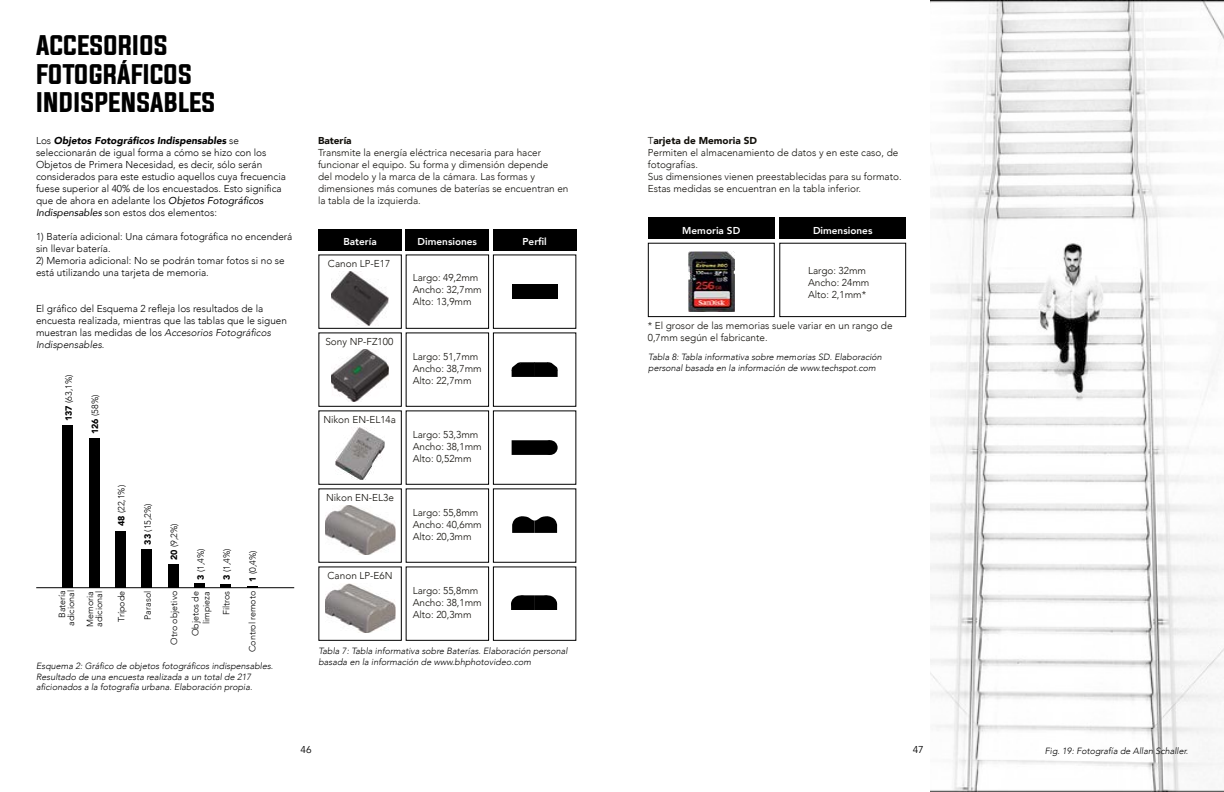
<style>
.page{position:relative;width:1224px;height:792px;background:#fff}
.page>*{position:absolute;margin:0;border:0;box-sizing:border-box;transform-origin:0 0}
.t1{font:24px/28.8px "Evogria";color:#000}
.t2{font:300 10px/12px "Avenir";color:#12100b}
.t3{font:300 10px/12px "Avenir";color:#000}
.t4{font:800 10px "Avenir";color:#fff}
.t5{font:900 10px "Avenir";color:#12100b}
.t6{font:10px "Avenir";color:#000}
.t7{font:italic 300 9px/10.8px "Avenir";color:#000}
.t8{font:300 9px/9px "Avenir";color:#000;text-align:right}
.s1{font-weight:900;font-style:italic}
.s2{font-weight:400;font-style:italic}
.s3{font-style:italic}
.s4{font-weight:900}
</style>
<div class="page">
<div style="left:63px;top:425px;width:10px;height:163px;background:#000"></div>
<div style="left:89px;top:439px;width:10px;height:149px;background:#000"></div>
<div style="left:116px;top:531px;width:10px;height:57px;background:#000"></div>
<div style="left:142px;top:549px;width:10px;height:39px;background:#000"></div>
<div style="left:168px;top:564px;width:10px;height:24px;background:#000"></div>
<hr style="left:221px;top:584px;width:10px;height:4px;background:#000">
<hr style="left:36px;top:587px;width:258px;height:1px;background:#000">
<hr style="left:195px;top:584px;width:10px;height:4px;background:#000">
<img style="left:930px;top:0;width:294px;height:792px">
<div style="left:648px;top:217px;width:127px;height:22px;background:#000"></div>
<div style="left:779px;top:217px;width:127px;height:22px;background:#000"></div>
<div style="left:779px;top:243px;width:127px;height:74px;border:1px solid #000"></div>
<div style="left:648px;top:243px;width:127px;height:74px;border:1px solid #000"></div>
<img style="left:689px;top:252px;width:45px;height:60px">
<div style="left:493px;top:229px;width:83px;height:22px;background:#000"></div>
<div style="left:318px;top:229px;width:84px;height:22px;background:#000"></div>
<div style="left:493px;top:254px;width:83px;height:75px;border:1px solid #000"></div>
<div style="left:406px;top:229px;width:83px;height:22px;background:#000"></div>
<div style="left:406px;top:254px;width:83px;height:75px;border:1px solid #000"></div>
<div style="left:318px;top:254px;width:84px;height:75px;border:1px solid #000"></div>
<img style="left:331px;top:271px;width:57px;height:55px">
<div style="left:512px;top:284px;width:46px;height:15px;background:#000"></div>
<div style="left:493px;top:332px;width:83px;height:75px;border:1px solid #000"></div>
<div style="left:406px;top:332px;width:83px;height:75px;border:1px solid #000"></div>
<div style="left:318px;top:332px;width:84px;height:75px;border:1px solid #000"></div>
<img style="left:331px;top:349px;width:57px;height:52px">
<svg style="left:511px;top:362px;width:47px;height:15px"></svg>
<svg style="left:512px;top:440px;width:36px;height:15px"></svg>
<div style="left:543px;top:440px;width:15px;height:15px;background:#000;border-radius:50%"></div>
<div style="left:493px;top:410px;width:83px;height:75px;border:1px solid #000"></div>
<div style="left:406px;top:410px;width:83px;height:75px;border:1px solid #000"></div>
<div style="left:318px;top:410px;width:84px;height:75px;border:1px solid #000"></div>
<img style="left:335px;top:427px;width:50px;height:52px">
<div style="left:493px;top:488px;width:83px;height:75px;border:1px solid #000"></div>
<div style="left:406px;top:488px;width:83px;height:75px;border:1px solid #000"></div>
<div style="left:318px;top:488px;width:84px;height:75px;border:1px solid #000"></div>
<img style="left:325px;top:505px;width:70px;height:49px">
<svg style="left:512px;top:516px;width:45px;height:17px"></svg>
<div style="left:493px;top:566px;width:83px;height:75px;border:1px solid #000"></div>
<div style="left:406px;top:566px;width:83px;height:75px;border:1px solid #000"></div>
<div style="left:318px;top:566px;width:84px;height:75px;border:1px solid #000"></div>
<img style="left:325px;top:583px;width:70px;height:49px">
<svg style="left:511px;top:595px;width:47px;height:15px"></svg>
<h1 class="t1" style="left:36px;top:32px;width:181px">ACCESORIOS<br>FOTOGRÁFICOS<br>INDISPENSABLES</h1>
<p class="t3" style="left:36px;top:135px;width:251px">Los <span class="s1">Objetos Fotográficos Indispensables</span> se seleccionarán de igual forma a cómo se hizo con los Objetos de Primera Necesidad, es decir, sólo serán considerados para este estudio aquellos cuya frecuencia fuese superior al 40% de los encuestados. Esto significa que de ahora en adelante los <span class="s2">Objetos Fotográficos Indispensables</span> son estos dos elementos:</p>
<p class="t3" style="left:36px;top:231px;width:258px">1) Batería adicional: Una cámara fotográfica no encenderá sin llevar batería.</p>
<p class="t3" style="left:36px;top:255px;width:250px">2) Memoria adicional: No se podrán tomar fotos si no se está utilizando una tarjeta de memoria.</p>
<p class="t3" style="left:36px;top:303px;width:253px">El gráfico del Esquema 2 refleja los resultados de la encuesta realizada, mientras que las tablas que le siguen muestran las medidas de los <span class="s3">Accesorios Fotográficos Indispensables</span>.</p>
<p class="t8" style="left:64px;top:421px;width:48px;rotate:-90deg"><span class="s4">137</span> (63,1%)</p>
<p class="t8" style="left:91px;top:434px;width:41px;rotate:-90deg"><span class="s4">126</span> (58%)</p>
<p class="t8" style="left:117px;top:526px;width:43px;rotate:-90deg"><span class="s4">48</span> (22,1%)</p>
<p class="t8" style="left:143px;top:545px;width:43px;rotate:-90deg"><span class="s4">33</span> (15,2%)</p>
<p class="t8" style="left:170px;top:560px;width:38px;rotate:-90deg"><span class="s4">20</span> (9,2%)</p>
<p class="t8" style="left:196px;top:580px;width:33px;rotate:-90deg"><span class="s4">3</span> (1,4%)</p>
<p class="t8" style="left:222px;top:580px;width:33px;rotate:-90deg"><span class="s4">3</span> (1,4%)</p>
<p class="t8" style="left:248px;top:582px;width:33px;rotate:-90deg"><span class="s4">1</span> (0,4%)</p>
<p class="t8" style="left:57px;top:626px;width:38px;rotate:-90deg">Batería adicional</p>
<p class="t8" style="left:85px;top:627px;width:38px;text-align:left;rotate:-90deg">Memoria adicional</p>
<p class="t8" style="left:117px;top:622px;width:32px;rotate:-90deg">Trípode</p>
<p class="t8" style="left:143px;top:620px;width:30px;rotate:-90deg">Parasol</p>
<p class="t8" style="left:170px;top:645px;width:55px;rotate:-90deg">Otro objetivo</p>
<p class="t8" style="left:222px;top:615px;width:26px;rotate:-90deg">Filtros</p>
<p class="t8" style="left:248px;top:652px;width:63px;rotate:-90deg">Control remoto</p>
<p class="t8" style="left:190px;top:636px;width:47px;line-height:10.8px;rotate:-90deg">Objetos de limpieza</p>
<p class="t7" style="left:36px;top:660px;width:238px">Esquema 2: Gráfico de objetos fotográficos indispensables.<br>Resultado de una encuesta realizada a un total de 217 aficionados a la fotografía urbana. Elaboración propia.</p>
<p class="t5" style="left:318px;top:132px;width:35px">Batería</p>
<p class="t2" style="left:318px;top:147px;width:252px">Transmite la energía eléctrica necesaria para hacer funcionar el equipo. Su forma y dimensión depende<br>del modelo y la marca de la cámara. Las formas y dimensiones más comunes de baterías se encuentran en la tabla de la izquierda.</p>
<p class="t4" style="left:343px;top:234px;width:35px">Batería</p>
<p class="t4" style="left:418px;top:234px;width:61px">Dimensiones</p>
<p class="t4" style="left:523px;top:234px;width:26px">Perfil</p>
<p class="t2" style="left:328px;top:258px;width:64px">Canon LP-E17</p>
<p class="t2" style="left:413px;top:272px;width:71px">Largo: 49,2mm<br>Ancho: 32,7mm<br>Alto: 13,9mm</p>
<p class="t2" style="left:325px;top:336px;width:69px">Sony NP-FZ100</p>
<p class="t2" style="left:413px;top:351px;width:71px">Largo: 51,7mm<br>Ancho: 38,7mm<br>Alto: 22,7mm</p>
<p class="t2" style="left:323px;top:414px;width:74px">Nikon EN-EL14a</p>
<p class="t2" style="left:413px;top:429px;width:71px">Largo: 53,3mm<br>Ancho: 38,1mm<br>Alto: 0,52mm</p>
<p class="t2" style="left:326px;top:492px;width:69px">Nikon EN-EL3e</p>
<p class="t2" style="left:413px;top:507px;width:71px">Largo: 55,8mm<br>Ancho: 40,6mm<br>Alto: 20,3mm</p>
<p class="t2" style="left:328px;top:570px;width:66px">Canon LP-E6N</p>
<p class="t2" style="left:413px;top:585px;width:71px">Largo: 55,8mm<br>Ancho: 38,1mm<br>Alto: 20,3mm</p>
<p class="t7" style="left:318px;top:646px;width:251px">Tabla 7: Tabla informativa sobre Baterías. Elaboración personal basada en la información de www.bhphotovideo.com</p>
<p class="t6" style="left:300px;top:743px;width:13px">46</p>
<p class="t2" style="left:648px;top:135px;width:255px">T<span class="s4">arjeta de Memoria SD<br></span>Permiten el almacenamiento de datos y en este caso, de fotografías.<br>Sus dimensiones vienen preestablecidas para su formato.<br>Estas medidas se encuentran en la tabla inferior.</p>
<p class="t4" style="left:682px;top:222px;width:59px">Memoria SD</p>
<p class="t4" style="left:813px;top:222px;width:61px">Dimensiones</p>
<p class="t2" style="left:808px;top:264px;width:63px">Largo: 32mm<br>Ancho: 24mm<br>Alto: 2,1mm*</p>
<p class="t2" style="left:648px;top:320px;width:246px">* El grosor de las memorias suele variar en un rango de<br>0,7mm según el fabricante.</p>
<p class="t7" style="left:648px;top:351px;width:235px">Tabla 8: Tabla informativa sobre memorias SD. Elaboración personal basada en la información de www.techspot.com</p>
<p class="t6" style="left:913px;top:743px;width:13px">47</p>
<p class="t7" style="left:1045px;top:746px;width:145px">Fig. 19: Fotografía de Allan Schaller.</p>
</div>
